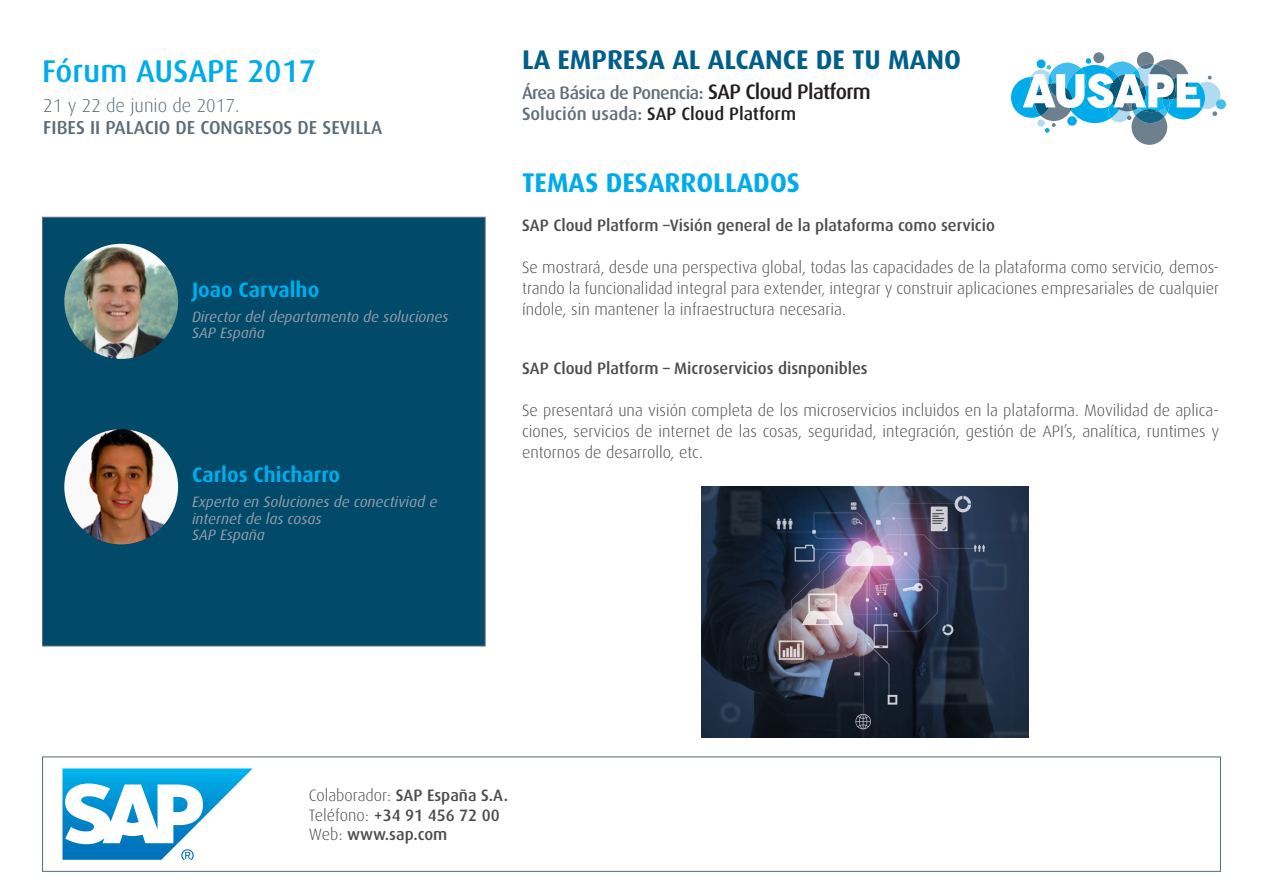
<style>
.page{position:relative;width:1263px;height:893px;background:#fff}
.page>*{position:absolute;margin:0;border:0;box-sizing:border-box;transform-origin:0 0}
.t1{font:500 31.5px "Dax";color:#00abea}
.t2{font:700 27px "Dax";color:#005f89}
.t3{font:700 27px "Dax";color:#00abea}
.t4{font:700 21px "Dax";color:#00abea}
.t5{font:500 18.75px "Dax";color:#5b6b77}
.t6{font:300 18.75px "Dax";color:#5b6b77}
.t7{font:500 18px "Dax";letter-spacing:-.03em;color:#616d78}
.t8{font:500 18px "Dax";color:#231f20}
.t9{font:300 16.5px/21px "Dax";color:#4b4c4d;text-align:justify}
.t10{font:500 16.5px "Dax";color:#4b4c4d}
.t11{font:italic 15px/16.5px "Dax";color:#929da8}
.s1{font-size:21px;color:#231f20}
.s2{color:#616d78}
.s3{font-weight:300}
</style>
<div class="page">
<div style="left:42px;top:217px;width:443px;height:429px;background:#014a69;border:1px solid #5b6b77"></div>
<div style="left:42px;top:756px;width:1179px;height:116px;background:#fff;border:1px solid #5b6b77"></div>
<svg style="left:1011px;top:51px;width:215px;height:94px"></svg>
<svg style="left:62px;top:768px;width:191px;height:92px"></svg>
<img style="left:64px;top:244px;width:114px;height:115px">
<img style="left:64px;top:429px;width:114px;height:115px">
<img style="left:702px;top:487px;width:326px;height:251px">
<p class="t1" style="left:42px;top:53px;width:275px">Fórum AUSAPE 2017</p>
<p class="t6" style="left:43px;top:95px;width:198px">21 y 22 de junio de 2017.</p>
<p class="t5" style="left:43px;top:117px;width:341px">FIBES II PALACIO DE CONGRESOS DE SEVILLA</p>
<p class="t4" style="left:192px;top:278px;width:129px">Joao Carvalho</p>
<p class="t11" style="left:192px;top:309px;width:258px">Director del departamento de soluciones</p>
<p class="t11" style="left:192px;top:325px;width:74px">SAP España</p>
<p class="t4" style="left:192px;top:463px;width:150px">Carlos Chicharro</p>
<p class="t11" style="left:192px;top:494px;width:247px">Experto en Soluciones de conectiviad e internet de las cosas</p>
<p class="t11" style="left:192px;top:527px;width:74px">SAP España</p>
<p class="t2" style="left:522px;top:45px;width:440px">LA EMPRESA AL ALCANCE DE TU MANO</p>
<p class="t7" style="left:522px;top:82px;width:350px">Área Básica de Ponencia: <span class="s1">SAP Cloud Platform</span></p>
<p class="t8" style="left:522px;top:104px;width:276px"><span class="s2">Solución usada:</span> SAP Cloud Platform</p>
<p class="t3" style="left:522px;top:167px;width:279px">TEMAS DESARROLLADOS</p>
<p class="t10" style="left:522px;top:216px;width:474px">SAP Cloud Platform –Visión general de la plataforma como servicio</p>
<p class="t9" style="left:522px;top:257px;width:698px">Se mostrará, desde una perspectiva global, todas las capacidades de la plataforma como servicio, demos&shy;trando la funcionalidad integral para extender, integrar y construir aplicaciones empresariales de cualquier índole, sin mantener la infraestructura necesaria.</p>
<p class="t10" style="left:522px;top:359px;width:347px">SAP Cloud Platform – Microservicios disnponibles</p>
<p class="t9" style="left:522px;top:400px;width:698px">Se presentará una visión completa de los microservicios incluidos en la plataforma. Movilidad de aplica&shy;ciones, servicios de internet de las cosas, seguridad, integración, gestión de API’s, analítica, runtimes y entornos de desarrollo, etc.</p>
<p class="t10" style="left:309px;top:786px;width:201px"><span class="s3">Colaborador:</span> SAP España S.A.</p>
<p class="t10" style="left:309px;top:806px;width:192px"><span class="s3">Teléfono:</span> +34 91 456 72 00</p>
<p class="t10" style="left:309px;top:825px;width:140px"><span class="s3">Web:</span> www.sap.com</p>
</div>
